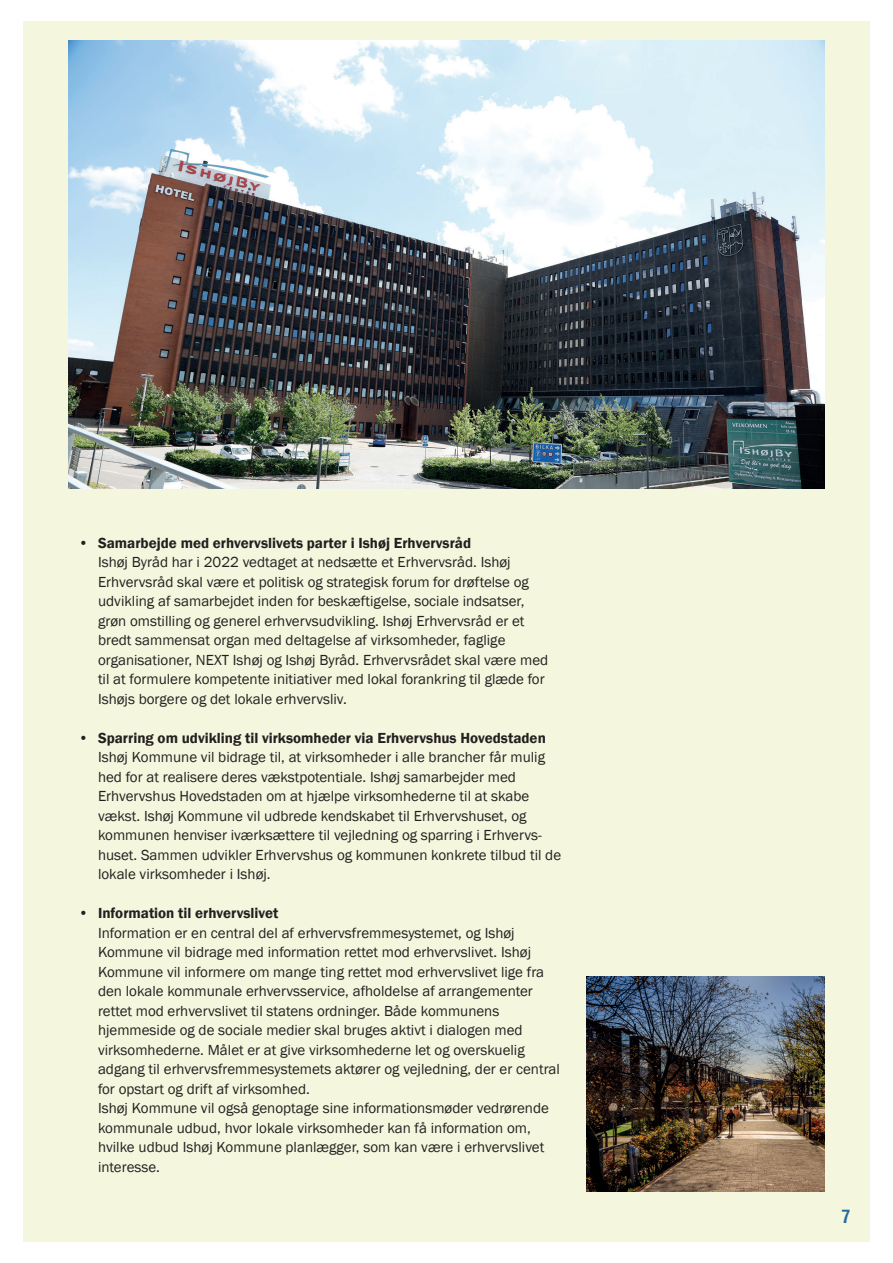
<style>
.page{position:relative;width:893px;height:1263px;background:#fff}
.page>*{position:absolute;margin:0;border:0;box-sizing:border-box;transform-origin:0 0}
.t1{font:700 condensed 18px "Helvetica";color:#236aa2}
.t2{font:15px/19.5px "Franklin Gothic";color:#231f20}
.t3{font:600 15px "Franklin Gothic";color:#231f20}
</style>
<div class="page">
<div style="left:23px;top:21px;width:847px;height:1221px;background:#f4f6dd"></div>
<img style="left:587px;top:977px;width:238px;height:214px">
<img style="left:68px;top:41px;width:757px;height:448px">
<p class="t3" style="left:79px;top:533px;width:394px">• Samarbejde med erhvervslivets parter i Ishøj Erhvervsråd</p>
<p class="t2" style="left:98px;top:553px;width:452px">Ishøj Byråd har i 2022 vedtaget at nedsætte et Erhvervsråd. Ishøj Erhvervsråd skal være et politisk og strategisk forum for drøftelse og udvikling af samarbejdet inden for beskæftigelse, sociale indsatser, grøn omstilling og generel erhvervsudvikling. Ishøj Erhvervsråd er et bredt sammensat organ med deltagelse af virksomheder, faglige organisationer, NEXT Ishøj og Ishøj Byråd. Erhvervsrådet skal være med til at formulere kompetente initiativer med lokal forankring til glæde for Ishøjs borgere og det lokale erhvervsliv.</p>
<p class="t3" style="left:79px;top:728px;width:469px">• Sparring om udvikling til virksomheder via Erhvervshus Hovedstaden</p>
<p class="t2" style="left:98px;top:748px;width:465px">Ishøj Kommune vil bidrage til, at virksomheder i alle brancher får mulig hed for at realisere deres vækstpotentiale. Ishøj samarbejder med Erhvervshus Hovedstaden om at hjælpe virksomhederne til at skabe vækst. Ishøj Kommune vil udbrede kendskabet til Erhvervshuset, og kommunen henviser iværksættere til vejledning og sparring i Erhvervs&shy;huset. Sammen udvikler Erhvervshus og kommunen konkrete tilbud til de lokale virksomheder i Ishøj.</p>
<p class="t3" style="left:79px;top:904px;width:201px">• Information til erhvervslivet</p>
<p class="t2" style="left:98px;top:923px;width:463px">Information er en central del af erhvervsfremmesystemet, og Ishøj Kommune vil bidrage med information rettet mod erhvervslivet. Ishøj Kommune vil informere om mange ting rettet mod erhvervslivet lige fra den lokale kommunale erhvervsservice, afholdelse af arrangementer rettet mod erhvervslivet til statens ordninger. Både kommunens hjemmeside og de sociale medier skal bruges aktivt i dialogen med virksomhederne. Målet er at give virksomhederne let og overskuelig adgang til erhvervsfremmesystemets aktører og vejledning, der er central for opstart og drift af virksomhed.<br>Ishøj Kommune vil også genoptage sine informationsmøder vedrørende kommunale udbud, hvor lokale virksomheder kan få information om, hvilke udbud Ishøj Kommune planlægger, som kan være i erhvervslivet interesse.</p>
<p class="t1" style="left:841px;top:1205px;width:10px">7</p>
</div>
